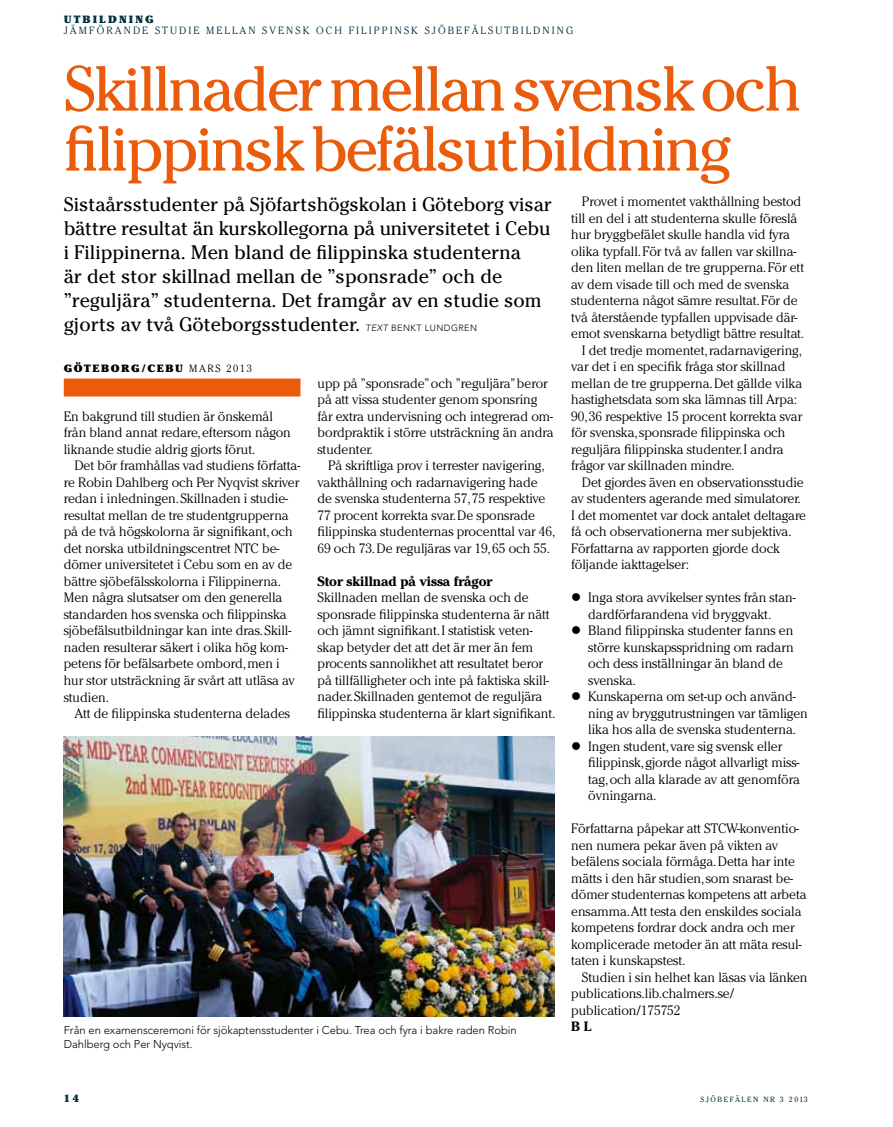
<style>
.page{position:relative;width:893px;height:1127px;background:#fff}
.page>*{position:absolute;margin:0;border:0;box-sizing:border-box;transform-origin:0 0}
.t1{font:63px/60px "Cheltenham";letter-spacing:-.045em;color:#ea5b0b}
.t2{font:19.5px/24px "Cheltenham";color:#000}
.t3{font:300 13.5px/16.5px "Cheltenham";letter-spacing:-.005em;color:#000}
.t4{font:700 13.5px "Cheltenham";letter-spacing:-.005em;color:#000}
.t5{font:300 11.25px "Avenir";letter-spacing:-.005em;color:#000}
.t6{font:300 10.5px "Cheltenham";color:#00303e}
.t7{font:900 10.5px "Cheltenham";letter-spacing:.15em;color:#000}
.t8{font:900 10.5px "Cheltenham";letter-spacing:.2em;color:#00303e}
.t9{font:300 10.5px "Cheltenham";color:#000}
.t10{font:7.5px "Cheltenham";letter-spacing:.2em;color:#00303e}
.s1{font-family:"Avenir";font-weight:300;font-style:italic;font-size:9px}
.s2{font-family:"Avenir";font-weight:300;font-size:9px}
.s3{font-weight:300}
</style>
<div class="page">
<div style="left:64px;top:378px;width:236px;height:18px;background:#ea5b0b"></div>
<img style="left:64px;top:736px;width:490px;height:280px">
<p class="t8" style="left:64px;top:13px;width:91px">UTBILDNING</p>
<p class="t6" style="left:64px;top:24px;width:10px">jämförande</p>
<p class="t6" style="left:155px;top:24px;width:9px">studie</p>
<p class="t6" style="left:206px;top:24px;width:10px">mellan</p>
<p class="t6" style="left:262px;top:24px;width:9px">svensk</p>
<p class="t6" style="left:316px;top:24px;width:10px">och</p>
<p class="t6" style="left:349px;top:24px;width:8px">filippinsk</p>
<p class="t6" style="left:425px;top:24px;width:9px">sjöbefälsutbildning</p>
<h1 class="t1" style="left:64px;top:58px;width:739px">Skillnader mellan svensk och filippinsk befälsutbildning</h1>
<p class="t2" style="left:64px;top:192px;width:490px">Sistaårsstudenter på Sjöfartshögskolan i Göteborg visar bättre resultat än kurskollegorna på universitetet i Cebu i Filippinerna. Men bland de filippinska studenterna<br>är det stor skillnad mellan de ”sponsrade” och de ”reguljära” studenterna. Det framgår av en studie som gjorts av två Göteborgsstudenter. <span class="s1">text</span> <span class="s2">benkt lund gren</span></p>
<p class="t3" style="left:582px;top:193px;width:221px">Provet i momentet vakthållning bestod</p>
<p class="t3" style="left:571px;top:210px;width:228px">till en del i att studenterna skulle föreslå</p>
<p class="t3" style="left:571px;top:226px;width:220px">hur bryggbefälet skulle handla vid fyra</p>
<p class="t3" style="left:571px;top:243px;width:227px">olika typfall. För två av fallen var skillna-</p>
<p class="t3" style="left:571px;top:259px;width:234px">den liten mellan de tre grupperna. För ett</p>
<p class="t3" style="left:571px;top:276px;width:220px">av dem visade till och med de svenska</p>
<p class="t3" style="left:571px;top:292px;width:228px">studenterna något sämre resultat. För de</p>
<p class="t3" style="left:571px;top:309px;width:228px">två återstående typfallen uppvisade där-</p>
<p class="t3" style="left:571px;top:325px;width:234px">emot svenskarna betydligt bättre resultat.</p>
<p class="t3" style="left:582px;top:342px;width:222px">I det tredje momentet, radarnavigering,</p>
<p class="t3" style="left:571px;top:358px;width:216px">var det i en specifik fråga stor skillnad</p>
<p class="t3" style="left:571px;top:375px;width:232px">mellan de tre grupperna. Det gällde vilka</p>
<p class="t3" style="left:571px;top:391px;width:227px">hastighetsdata som ska lämnas till Arpa:</p>
<p class="t3" style="left:571px;top:408px;width:233px">90, 36 respektive 15 procent korrekta svar</p>
<p class="t3" style="left:571px;top:424px;width:216px">för svenska, sponsrade filippinska och</p>
<p class="t3" style="left:571px;top:441px;width:214px">reguljära filippinska studenter. I andra</p>
<p class="t3" style="left:571px;top:457px;width:165px">frågor var skillnaden mindre.</p>
<p class="t3" style="left:582px;top:474px;width:223px">Det gjordes även en observationsstudie</p>
<p class="t3" style="left:571px;top:490px;width:231px">av studenters agerande med simulatorer.</p>
<p class="t3" style="left:571px;top:507px;width:236px">I det momentet var dock antalet deltagare</p>
<p class="t3" style="left:571px;top:523px;width:222px">få och observationerna mer subjektiva.</p>
<p class="t3" style="left:571px;top:540px;width:210px">Författarna av rapporten gjorde dock</p>
<p class="t3" style="left:571px;top:556px;width:119px">följande iakttagelser:</p>
<p class="t3" style="left:571px;top:589px;width:226px;text-align:center">● Inga stora avvikelser syntes från stan&shy;dardförfarandena vid bryggvakt.</p>
<p class="t3" style="left:588px;top:622px;width:207px;text-indent:-17px">● Bland filippinska studenter fanns en större kunskapsspridning om radarn och dess inställningar än bland de svenska.</p>
<p class="t3" style="left:588px;top:688px;width:221px;text-indent:-17px">● Kunskaperna om set-up och använd&shy;ning av bryggutrustningen var tämligen lika hos alla de svenska studenterna.</p>
<p class="t3" style="left:588px;top:738px;width:213px;text-indent:-17px">● Ingen student, vare sig svensk eller filippinsk, gjorde något allvarligt miss&shy;tag, och alla klarade av att genomföra övningarna.</p>
<p class="t3" style="left:571px;top:820px;width:237px">Författarna påpekar att STCW-konventio&shy;nen numera pekar även på vikten av befälens sociala förmåga. Detta har inte mätts i den här studien, som snarast be&shy;dömer studenternas kompetens att arbeta ensamma.Att testa den enskildes sociala kompetens fordrar dock andra och mer komplicerade metoder än att mäta resul&shy;taten i kunskapstest.</p>
<p class="t3" style="left:571px;top:969px;width:238px;text-indent:11px">Studien i sin helhet kan läsas via länken publications.lib.chalmers.se/ publication/175752</p>
<p class="t7" style="left:64px;top:361px;width:135px">GÖTEBORG/CEBU <span class="s3">mars</span></p>
<p class="t9" style="left:226px;top:362px;width:27px">2013</p>
<p class="t3" style="left:317px;top:375px;width:238px">upp på ”sponsrade” och ”reguljära” beror på att vissa studenter genom sponsring får extra undervisning och integrerad om&shy;bordpraktik i större utsträckning än andra studenter.</p>
<p class="t3" style="left:317px;top:457px;width:239px;text-indent:11px">På skriftliga prov i terrester navigering, vakthållning och radarnavigering hade de svenska studenterna 57, 75 respektive 77 procent korrekta svar. De sponsrade filippinska studenternas procenttal var 46, 69 och 73. De reguljäras var 19, 65 och 55.</p>
<p class="t4" style="left:317px;top:573px;width:176px">Stor skillnad på vissa frågor</p>
<p class="t3" style="left:317px;top:589px;width:239px">Skillnaden mellan de svenska och de sponsrade filippinska studenterna är nätt och jämnt signifikant. I statistisk veten&shy;skap betyder det att det är mer än fem procents sannolikhet att resultatet beror på tillfälligheter och inte på faktiska skill&shy;nader. Skillnaden gentemot de reguljära filippinska studenterna är klart signifikant.</p>
<p class="t3" style="left:64px;top:408px;width:229px">En bakgrund till studien är önskemål från bland annat redare, eftersom någon liknande studie aldrig gjorts förut.</p>
<p class="t3" style="left:64px;top:457px;width:238px;text-indent:11px">Det bör framhållas vad studiens författa&shy;re Robin Dahlberg och Per Nyqvist skriver redan i inledningen. Skillnaden i studie&shy;resultat mellan de tre studentgrupperna på de två högskolorna är signifikant, och det norska utbildningscentret NTC be&shy;dömer universitetet i Cebu som en av de bättre sjöbefälsskolorna i Filippinerna.<br>Men några slutsatser om den generella standarden hos svenska och filippinska sjöbefälsutbildningar kan inte dras. Skill&shy;naden resulterar säkert i olika hög kom&shy;petens för befälsarbete ombord, men i hur stor utsträckning är svårt att utläsa av studien.</p>
<p class="t3" style="left:74px;top:705px;width:217px">Att de filippinska studenterna delades</p>
<p class="t5" style="left:64px;top:1023px;width:455px">Från en examensceremoni för sjökaptensstudenter i Cebu. Trea och fyra i bakre raden Robin</p>
<p class="t4" style="left:571px;top:1018px;width:22px">B L</p>
<p class="t5" style="left:64px;top:1037px;width:131px">Dahlberg och Per Nyqvist.</p>
<p class="t8" style="left:64px;top:1091px;width:17px">1 4</p>
<p class="t10" style="left:700px;top:1094px;width:109px">sjöbefälen nr 3 2013</p>
</div>
